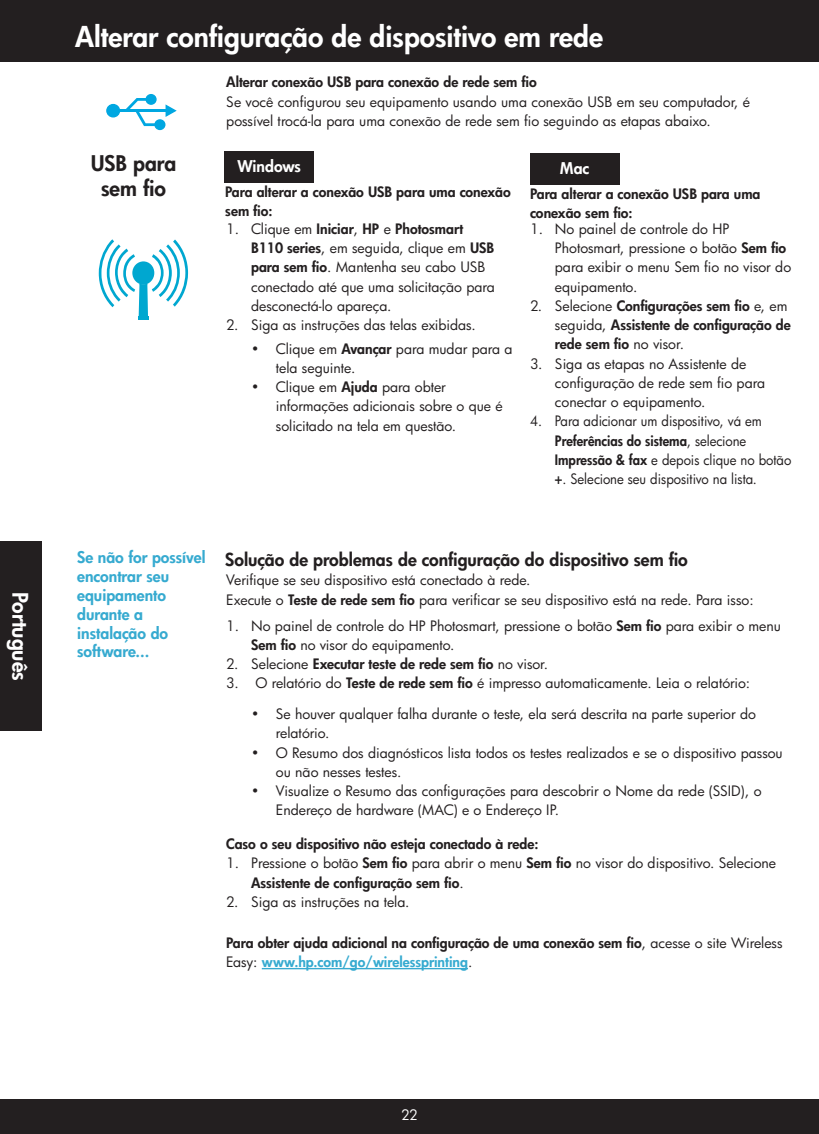
<style>
.page{position:relative;width:819px;height:1134px;background:#fff}
.page>*{position:absolute;margin:0;border:0;box-sizing:border-box;transform-origin:0 0}
.t1{font:800 28px "Futura";color:#fff}
.t2{font:800 21px/25.2px "Futura";color:#231f20;text-align:center}
.t3{font:800 21px "Futura";color:#fff}
.t4{font:800 17.5px "Futura";color:#231f20}
.t5{font:800 15.75px/18.9px "Futura";color:#36aad0}
.t6{font:800 15.75px "Futura";color:#fff}
.t7{font:14px/19.2px "Futura";color:#231f20}
.t8{font:800 14px/19.2px "Futura";color:#231f20}
.t9{font:14px/19.2px "Futura";color:#231f20;scale:.93 1}
.t10{font:14px "Futura";color:#fff}
.s1{font-weight:800}
.s2{font-weight:400}
.s3{color:#36aad0}
</style>
<div class="page">
<div style="left:0;top:1099px;width:819px;height:35px;background:#231f20"></div>
<div style="left:0;top:0;width:819px;height:62px;background:#231f20"></div>
<div style="left:225px;top:151px;width:89px;height:32px;background:#231f20"></div>
<div style="left:530px;top:153px;width:89px;height:31px;background:#231f20"></div>
<hr style="left:262px;top:968px;width:206px;height:1px;background:#36aad0">
<svg style="left:106px;top:104px;width:14px;height:14px"></svg>
<hr style="left:113px;top:109px;width:56px;height:3px;background:#00a7e1">
<svg style="left:126px;top:94px;width:51px;height:36px"></svg>
<svg style="left:99px;top:239px;width:89px;height:77px"></svg>
<div style="left:132px;top:261px;width:22px;height:24px;background:#00a7d0;border-radius:50%"></div>
<hr style="left:138px;top:316px;width:11px;height:4px;background:#00a7d0">
<div style="left:0;top:541px;width:42px;height:190px;background:#231f20"></div>
<h2 class="t3" style="left:34px;top:592px;width:90px;rotate:90deg">Português</h2>
<h1 class="t1" style="left:75px;top:18px;width:529px">Alterar configuração de dispositivo em rede</h1>
<h2 class="t2" style="left:91px;top:151px;width:87px">USB para sem fio</h2>
<p class="t8" style="left:226px;top:73px;width:312px">Alterar conexão USB para conexão de rede sem fio</p>
<p class="t7" style="left:226px;top:92px;width:525px">Se você configurou seu equipamento usando uma conexão USB em seu computador, é possível trocá-la para uma conexão de rede sem fio seguindo as etapas abaixo.</p>
<p class="t6" style="left:237px;top:156px;width:65px">Windows</p>
<p class="t6" style="left:560px;top:158px;width:30px">Mac</p>
<p class="t8" style="left:225px;top:182px;width:287px">Para alterar a conexão USB para uma conexão sem fio:</p>
<p class="t8" style="left:530px;top:184px;width:232px">Para alterar a conexão USB para uma conexão sem fio:</p>
<p class="t7" style="left:251px;top:219px;width:245px;text-indent:-25px">1. Clique em <span class="s1">Iniciar</span>, <span class="s1">HP</span> e <span class="s1">Photosmart B110 series</span>, em seguida, clique em <span class="s1">USB para sem fio</span>. Mantenha seu cabo USB conectado até que uma solicitação para desconectá-lo apareça.</p>
<p class="t7" style="left:226px;top:315px;width:251px">2. Siga as instruções das telas exibidas.</p>
<p class="t7" style="left:276px;top:339px;width:238px;text-indent:-25px">• Clique em <span class="s1">Avançar</span> para mudar para a tela seguinte.</p>
<p class="t7" style="left:276px;top:377px;width:228px;text-indent:-25px">• Clique em <span class="s1">Ajuda</span> para obter informações adicionais sobre o que é solicitado na tela em questão.</p>
<p class="t7" style="left:555px;top:219px;width:238px;text-indent:-25px">1. No painel de controle do HP<br>Photosmart, pressione o botão <span class="s1">Sem fio </span>para exibir o menu Sem fio no visor do equipamento.</p>
<p class="t8" style="left:555px;top:296px;width:237px;text-indent:-25px"><span class="s2">2. Selecione</span> Configurações sem fio <span class="s2">e, em seguida,</span> Assistente de configuração de rede sem fio <span class="s2">no visor.</span></p>
<p class="t7" style="left:555px;top:354px;width:212px;text-indent:-25px">3. Siga as etapas no Assistente de configuração de rede sem fio para conectar o equipamento.</p>
<p class="t9" style="left:555px;top:411px;width:256px;text-indent:-25px">4. Para adicionar um dispositivo, vá em <span class="s1">Preferências do sistema</span>, selecione <span class="s1">Impressão &amp; fax</span> e depois clique no botão <span class="s1">+</span>. Selecione seu dispositivo na lista.</p>
<p class="t5" style="left:77px;top:548px;width:130px">Se não for possível encontrar seu equipamento durante a instalação do software...</p>
<p class="t4" style="left:225px;top:549px;width:464px">Solução de problemas de configuração do dispositivo sem fio</p>
<p class="t7" style="left:226px;top:570px;width:529px">Verifique se seu dispositivo está conectado à rede.<br>Execute o <span class="s1">Teste de rede sem fio</span> para verificar se seu dispositivo está na rede. Para isso:</p>
<p class="t7" style="left:251px;top:616px;width:531px;text-indent:-25px">1. No painel de controle do HP Photosmart, pressione o botão <span class="s1">Sem fio</span> para exibir o menu<br><span class="s1">Sem fio</span> no visor do equipamento.</p>
<p class="t8" style="left:226px;top:654px;width:323px"><span class="s2">2. Selecione</span> Executar teste de rede sem fio <span class="s2">no visor.</span></p>
<p class="t7" style="left:226px;top:673px;width:525px">3. O relatório do <span class="s1">Teste de rede sem fio</span> é impresso automaticamente. Leia o relatório:</p>
<p class="t7" style="left:276px;top:704px;width:482px;text-indent:-25px">• Se houver qualquer falha durante o teste, ela será descrita na parte superior do relatório.</p>
<p class="t7" style="left:276px;top:743px;width:508px;text-indent:-25px">• O Resumo dos diagnósticos lista todos os testes realizados e se o dispositivo passou ou não nesses testes.</p>
<p class="t7" style="left:276px;top:781px;width:487px;text-indent:-25px">• Visualize o Resumo das configurações para descobrir o Nome da rede (SSID), o<br>Endereço de hardware (MAC) e o Endereço IP.</p>
<p class="t8" style="left:226px;top:834px;width:314px">Caso o seu dispositivo não esteja conectado à rede:</p>
<p class="t7" style="left:251px;top:853px;width:527px;text-indent:-25px">1. Pressione o botão <span class="s1">Sem fio</span> para abrir o menu <span class="s1">Sem fio</span> no visor do dispositivo. Selecione<br><span class="s1">Assistente de configuração sem fio</span>.</p>
<p class="t7" style="left:226px;top:892px;width:185px">2. Siga as instruções na tela.</p>
<p class="t8" style="left:226px;top:933px;width:558px">Para obter ajuda adicional na configuração de uma conexão sem fio<span class="s2">, acesse o site Wireless<br>Easy:</span> <span class="s3">www.hp.com/go/wirelessprinting</span><span class="s2">.</span></p>
<p class="t10" style="left:401px;top:1106px;width:18px">22</p>
</div>
